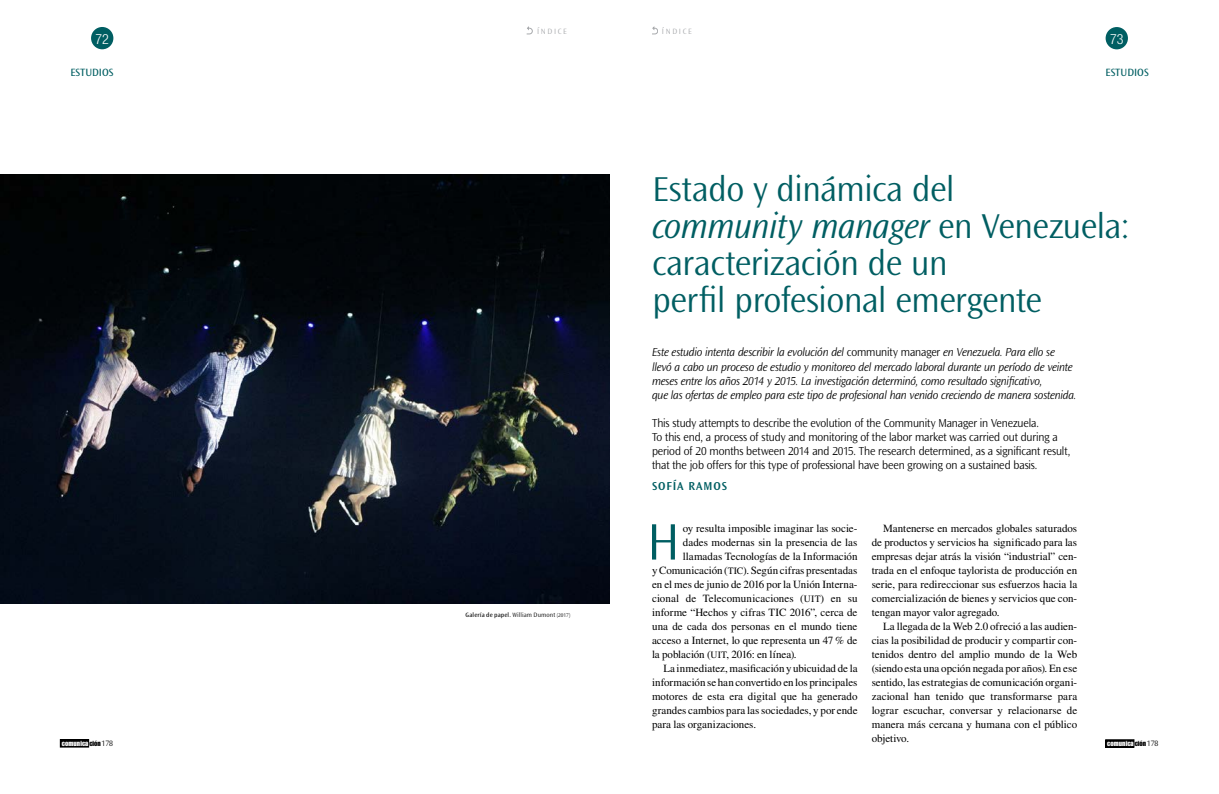
<style>
.page{position:relative;width:1219px;height:794px;background:#fff}
.page>*{position:absolute;margin:0;border:0;box-sizing:border-box;transform-origin:0 0}
.t1{font:300 53.4px "Ocean Sans Std";color:#005e62}
.t2{font:300 36px/37px "Ocean Sans Std";letter-spacing:-.02em;color:#005e62}
.t3{font:300 condensed 14px "Helvetica Neue LT Std";color:#fff}
.t4{font:italic 300 expanded 12px/14px "Ocean Sans Std";letter-spacing:-.015em;color:#000;scale:.78 1}
.t5{font:300 expanded 12px/14px "Ocean Sans Std";letter-spacing:-.01em;color:#000;scale:.78 1}
.t6{font:600 12px "Ocean Sans Std";letter-spacing:.075em;color:#005e62}
.t7{font:11px/14px "Times LT Std";color:#000;text-align:justify}
.t8{font:11px "Ocean Sans Std";color:#005e62}
.t9{font:300 8.1px "Ocean Sans Std";color:#000}
.t10{font:300 8px "Ocean Sans Std";letter-spacing:.2em;color:#a7a9ac}
.t11{font:7.2px "Impact LT Std";letter-spacing:.01em;color:#fff}
.t12{font:6.5px "Ocean Sans Std";letter-spacing:.015em;color:#000}
.s1{font-style:italic}
.s2{font-style:normal}
.s3{font-size:9.8px}
.s4{font-weight:300}
.s5{font-weight:300;font-size:5.5px}
.s6{color:#000}
.s7{font-family:"Ocean Sans Std";font-weight:300;font-size:8.1px;color:#000}
</style>
<div class="page">
<div style="left:60px;top:739px;width:29px;height:8px;background:#000"></div>
<div style="left:1106px;top:27px;width:22px;height:22px;background:#005e62;border-radius:50%"></div>
<div style="left:1106px;top:739px;width:28px;height:8px;background:#000"></div>
<div style="left:1106px;top:739px;width:28px;height:8px;border:1px solid #000"></div>
<div style="left:91px;top:27px;width:22px;height:22px;background:#005e62;border-radius:50%"></div>
<svg style="left:527px;top:27px;width:5px;height:7px"></svg>
<svg style="left:652px;top:27px;width:6px;height:7px"></svg>
<img style="left:0;top:174px;width:609px;height:429px">
<p class="t3" style="left:96px;top:31px;width:15px">72</p>
<p class="t8" style="left:70px;top:66px;width:45px">ESTUDIOS</p>
<p class="t10" style="left:537px;top:27px;width:31px">ÍNDICE</p>
<p class="t10" style="left:662px;top:27px;width:31px">ÍNDICE</p>
<p class="t3" style="left:1110px;top:31px;width:15px">73</p>
<p class="t8" style="left:1106px;top:66px;width:45px">ESTUDIOS</p>
<h2 class="t2" style="left:652px;top:171px;width:480px">Estado y dinámica del<br><span class="s1">community manager</span> en Venezuela: caracterización de un<br>perfil profesional emergente</h2>
<p class="t4" style="left:652px;top:346px;width:546px">Este estudio intenta describir la evolución del <span class="s2">community manager</span> en Venezuela. Para ello se llevó a cabo un proceso de estudio y monitoreo del mercado laboral durante un período de veinte meses entre los años 2014 y 2015. La investigación determinó, como resultado significativo,<br>que las ofertas de empleo para este tipo de profesional han venido creciendo de manera sostenida.</p>
<p class="t5" style="left:652px;top:415px;width:538px">This study attempts to describe the evolution of the Community Manager in Venezuela.<br>To this end, a process of study and monitoring of the labor market was carried out during a period of 20 months between 2014 and 2015. The research determined, as a significant result, that the job offers for this type of professional have been growing on a sustained basis.</p>
<p class="t6" style="left:652px;top:479px;width:76px">SOFÍA RAMOS</p>
<h1 class="t1" style="left:647px;top:512px;width:35px">H</h1>
<p class="t7" style="left:683px;top:521px;width:176px">oy resulta imposible imaginar las socie-</p>
<p class="t7" style="left:872px;top:521px;width:207px;text-indent:11px">Mantenerse en mercados globales saturados de productos y servicios ha significado para las empresas dejar atrás la visión “industrial” cen&shy;trada en el enfoque taylorista de producción en serie, para redireccionar sus esfuerzos hacia la comercialización de bienes y servicios que con&shy;tengan mayor valor agregado.</p>
<p class="t7" style="left:872px;top:619px;width:207px;text-indent:11px">La llegada de la Web 2.0 ofreció a las audien&shy;cias la posibilidad de producir y compartir con&shy;tenidos dentro del amplio mundo de la Web (siendo esta una opción negada por años). En ese sentido, las estrategias de comunicación organi&shy;zacional han tenido que transformarse para lograr escuchar, conversar y relacionarse de manera más cercana y humana con el público objetivo.</p>
<p class="t7" style="left:683px;top:535px;width:176px">dades modernas sin la presencia de las</p>
<p class="t7" style="left:683px;top:549px;width:176px">llamadas Tecnologías de la Información</p>
<p class="t7" style="left:652px;top:563px;width:207px">y Comunicación (<span class="s3">TIC</span>). Según cifras presentadas</p>
<p class="t7" style="left:652px;top:577px;width:207px">en el mes de junio de 2016 por la Unión Interna-</p>
<p class="t7" style="left:652px;top:591px;width:207px">cional de Telecomunicaciones (<span class="s3">UIT</span>) en su</p>
<p class="t7" style="left:652px;top:605px;width:207px">informe “Hechos y cifras TIC 2016”, cerca de</p>
<p class="t7" style="left:652px;top:619px;width:207px">una de cada dos personas en el mundo tiene</p>
<p class="t7" style="left:652px;top:633px;width:207px">acceso a Internet, lo que representa un 47 % de</p>
<p class="t7" style="left:652px;top:647px;width:146px">la población (<span class="s3">UIT</span>, 2016: en línea).</p>
<p class="t7" style="left:663px;top:661px;width:196px">La inmediatez, masificación y ubicuidad de la</p>
<p class="t7" style="left:652px;top:675px;width:207px">información se han convertido en los principales</p>
<p class="t7" style="left:652px;top:689px;width:207px">motores de esta era digital que ha generado</p>
<p class="t7" style="left:652px;top:703px;width:207px">grandes cambios para las sociedades, y por ende</p>
<p class="t7" style="left:652px;top:717px;width:106px">para las organizaciones.</p>
<p class="t12" style="left:466px;top:611px;width:106px">Galería de papel. <span class="s4">William Dumont</span> <span class="s5">(2017)</span></p>
<p class="t11" style="left:62px;top:739px;width:40px">comunica <span class="s6">ción</span></p>
<p class="t9" style="left:102px;top:738px;width:13px">178</p>
<p class="t11" style="left:1107px;top:739px;width:53px">comunica <span class="s6">ción</span><span class="s7">178</span></p>
</div>
